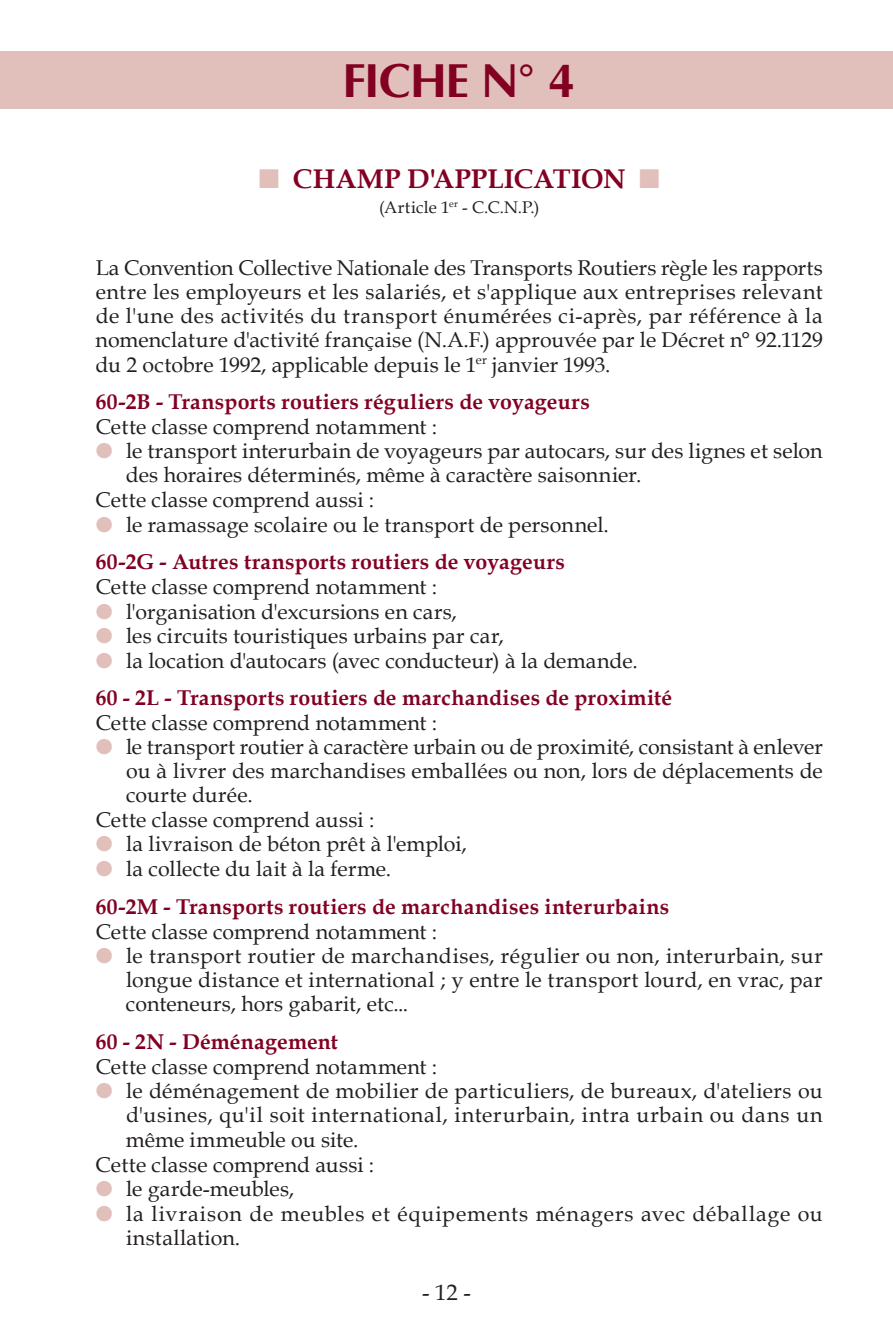
<style>
.page{position:relative;width:893px;height:1340px;background:#fff}
.page>*{position:absolute;margin:0;border:0;box-sizing:border-box;transform-origin:0 0}
.t1{font:700 45px "Omni";color:#820123}
.t2{font:700 27px "Book Antiqua";color:#820123}
.t3{font:22.5px "Book Antiqua";color:#231f20}
.t4{font:21.38px/24.1px "Book Antiqua";letter-spacing:.01em;color:#231f20}
.t5{font:700 21.38px "Book Antiqua";letter-spacing:.015em;color:#820123}
.t6{font:21.38px "Book Antiqua";letter-spacing:.035em;color:#231f20}
.t7{font:21.38px "Book Antiqua";letter-spacing:.04em;color:#231f20}
.t8{font:16.88px "Book Antiqua";letter-spacing:.025em;color:#231f20}
</style>
<div class="page">
<div style="left:0;top:51px;width:893px;height:57px;background:#e1bfba"></div>
<h1 class="t1" style="left:344px;top:52px;width:233px">FICHE N° 4</h1>
<p class="t2" style="left:279px;top:160px;width:20px">CH</p>
<p class="t2" style="left:335px;top:160px;width:136px">AMP D'APPLIC</p>
<p class="t2" style="left:533px;top:160px;width:36px">ATION</p>
<p class="t8" style="left:379px;top:195px;width:162px">(Article 1<sup>er</sup> - C.C.N.P.)</p>
<p class="t4" style="left:96px;top:255px;width:729px;text-align:justify">La Convention Collective Nationale des Transports Routiers règle les rapports entre les employeurs et les salariés, et s'applique aux entreprises relevant de l'une des activités du transport énumérées ci-après, par référence à la nomenclature d'activité française (N.A.F.) approuvée par le Décret n° 92.1129 du 2 octobre 1992, applicable depuis le 1<sup>er</sup> janvier 1993.</p>
<p class="t5" style="left:96px;top:387px;width:496px">60-2B - Transports routiers réguliers de voyageurs</p>
<p class="t4" style="left:96px;top:414px;width:343px">Cette classe comprend notamment :</p>
<p class="t4" style="left:126px;top:438px;width:698px">le transport interurbain de voyageurs par autocars, sur des lignes et selon</p>
<p class="t4" style="left:126px;top:462px;width:517px">des horaires déterminés, même à caractère saisonnier.</p>
<p class="t4" style="left:96px;top:487px;width:280px">Cette classe comprend aussi :</p>
<p class="t4" style="left:126px;top:512px;width:484px">le ramassage scolaire ou le transport de personnel.</p>
<p class="t5" style="left:96px;top:547px;width:471px">60-2G - Autres transports routiers de voyageurs</p>
<p class="t4" style="left:126px;top:574px;width:513px;text-indent:-30px">Cette classe comprend notamment :<br>l'organisation d'excursions en cars,<br>les circuits touristiques urbains par car,<br>la location d'autocars (avec conducteur) à la demande.</p>
<p class="t5" style="left:96px;top:683px;width:578px">60 - 2L - Transports routiers de marchandises de proximité</p>
<p class="t4" style="left:96px;top:710px;width:343px">Cette classe comprend notamment :</p>
<p class="t4" style="left:126px;top:734px;width:698px">le transport routier à caractère urbain ou de proximité, consistant à enlever</p>
<p class="t4" style="left:126px;top:758px;width:698px">ou à livrer des marchandises emballées ou non, lors de déplacements de</p>
<p class="t4" style="left:126px;top:782px;width:128px">courte durée.</p>
<p class="t4" style="left:96px;top:807px;width:280px">Cette classe comprend aussi :</p>
<p class="t4" style="left:126px;top:831px;width:342px">la livraison de béton prêt à l'emploi,</p>
<p class="t4" style="left:126px;top:856px;width:267px">la collecte du lait à la ferme.</p>
<p class="t5" style="left:96px;top:892px;width:575px">60-2M - Transports routiers de marchandises interurbains</p>
<p class="t4" style="left:126px;top:918px;width:698px;text-indent:-30px">Cette classe comprend notamment :<br>le transport routier de marchandises, régulier ou non, interurbain, sur longue distance et international ; y entre le transport lourd, en vrac, par conteneurs, hors gabarit, etc...</p>
<p class="t5" style="left:96px;top:1027px;width:244px">60 - 2N - Déménagement</p>
<p class="t4" style="left:96px;top:1053px;width:343px">Cette classe comprend notamment :</p>
<p class="t4" style="left:126px;top:1078px;width:698px">le déménagement de mobilier de particuliers, de bureaux, d'ateliers ou</p>
<p class="t6" style="left:126px;top:1100px;width:698px">d'usines, qu'il soit international, interurbain, intra urbain ou dans un</p>
<p class="t4" style="left:126px;top:1127px;width:234px">même immeuble ou site.</p>
<p class="t4" style="left:96px;top:1152px;width:280px">Cette classe comprend aussi :</p>
<p class="t4" style="left:126px;top:1176px;width:170px">le garde-meubles,</p>
<p class="t7" style="left:126px;top:1198px;width:698px">la livraison de meubles et équipements ménagers avec déballage ou</p>
<p class="t4" style="left:126px;top:1225px;width:116px">installation.</p>
<p class="t3" style="left:422px;top:1276px;width:50px">- 12 -</p>
</div>
